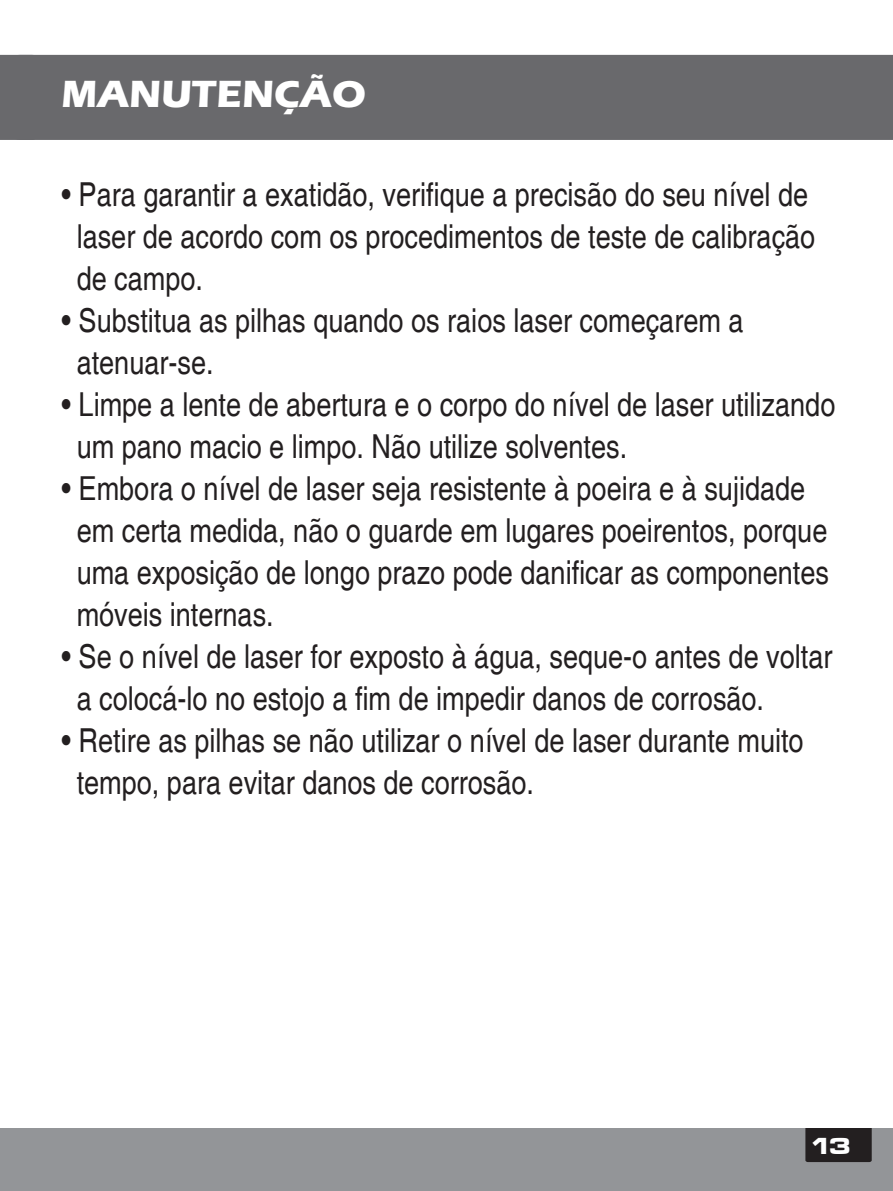
<style>
.page{position:relative;width:893px;height:1191px;background:#fff}
.page>*{position:absolute;margin:0;border:0;box-sizing:border-box;transform-origin:0 0}
.t1{font:700 39px "Eras ITC";color:#fff}
.t2{font:condensed 33px/42px "Helvetica";color:#231f20}
.t3{font:24px "Microgramma D Bold Exte";color:#fff}
</style>
<div class="page">
<div style="left:0;top:1128px;width:893px;height:63px;background:#939598"></div>
<div style="left:805px;top:1128px;width:67px;height:34px;background:#231f20"></div>
<svg style="left:0;top:55px;width:9px;height:85px"></svg>
<div style="left:9px;top:55px;width:884px;height:85px;background:#69696c"></div>
<p class="t1" style="left:62px;top:71px;width:306px">MANUTENÇÃO</p>
<p class="t2" style="left:77px;top:173px;width:740px;text-indent:-15px">• Para garantir a exatidão, verifique a precisão do seu nível de laser de acordo com os procedimentos de teste de calibração de campo.</p>
<p class="t2" style="left:77px;top:299px;width:668px;text-indent:-15px">• Substitua as pilhas quando os raios laser começarem a atenuar-se.</p>
<p class="t2" style="left:77px;top:383px;width:760px;text-indent:-15px">• Limpe a lente de abertura e o corpo do nível de laser utilizando um pano macio e limpo. Não utilize solventes.</p>
<p class="t2" style="left:77px;top:467px;width:754px;text-indent:-15px">• Embora o nível de laser seja resistente à poeira e à sujidade em certa medida, não o guarde em lugares poeirentos, porque uma exposição de longo prazo pode danificar as componentes móveis internas.</p>
<p class="t2" style="left:77px;top:635px;width:757px;text-indent:-15px">• Se o nível de laser for exposto à água, seque-o antes de voltar a colocá-lo no estojo a fim de impedir danos de corrosão.</p>
<p class="t2" style="left:77px;top:719px;width:728px;text-indent:-15px">• Retire as pilhas se não utilizar o nível de laser durante muito tempo, para evitar danos de corrosão.</p>
<p class="t3" style="left:810px;top:1129px;width:42px">13</p>
</div>
